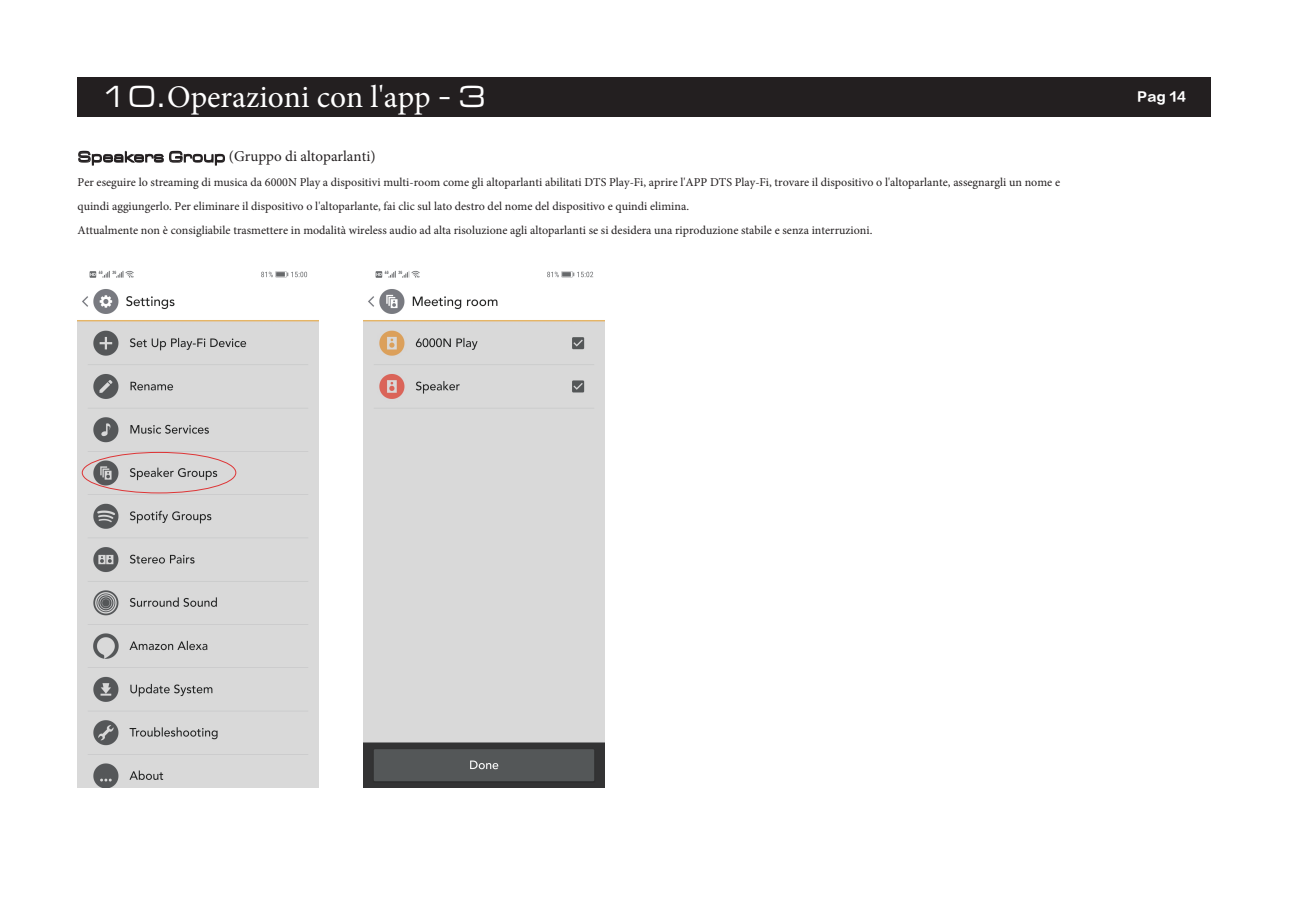
<style>
.page{position:relative;width:1289px;height:919px;background:#fff}
.page>*{position:absolute;margin:0;border:0;box-sizing:border-box;transform-origin:0 0}
.t1{font:31.5px "Minion Pro";color:#fff}
.t2{font:15px "Minion Pro";color:#231f20}
.t3{font:12.75px "FZLTDHK GBK1 0";color:#fff}
.t4{font:12px/23.5px "Minion Pro";color:#231f20}
.s1{font-family:"Eurostile Extended Roman DTC"}
</style>
<div class="page">
<img style="left:78px;top:270px;width:240px;height:517px">
<div style="left:78px;top:77px;width:1133px;height:40px;background:#231f20"></div>
<svg style="left:78px;top:151px;width:147px;height:14px"></svg>
<div style="left:82px;top:452px;width:154px;height:41px;border:1px solid #de3435;border-radius:50%"></div>
<img style="left:364px;top:270px;width:240px;height:517px">
<h1 class="t1" style="left:102px;top:75px;width:384px"><span class="s1">10.</span>Operazioni con l'app <span class="s1">- 3</span></h1>
<p class="t3" style="left:1137px;top:89px;width:51px">Pag 14</p>
<p class="t2" style="left:78px;top:146px;width:299px"><span class="s1">Speakers Group</span> (Gruppo di altoparlanti)</p>
<p class="t4" style="left:78px;top:171px;width:984px">Per eseguire lo streaming di musica da 6000N Play a dispositivi multi-room come gli altoparlanti abilitati DTS Play-Fi, aprire l'APP DTS Play-Fi, trovare il dispositivo o l'altoparlante, assegnargli un nome e quindi aggiungerlo. Per eliminare il dispositivo o l'altoparlante, fai clic sul lato destro del nome del dispositivo e quindi elimina.<br>Attualmente non è consigliabile trasmettere in modalità wireless audio ad alta risoluzione agli altoparlanti se si desidera una riproduzione stabile e senza interruzioni.</p>
</div>
